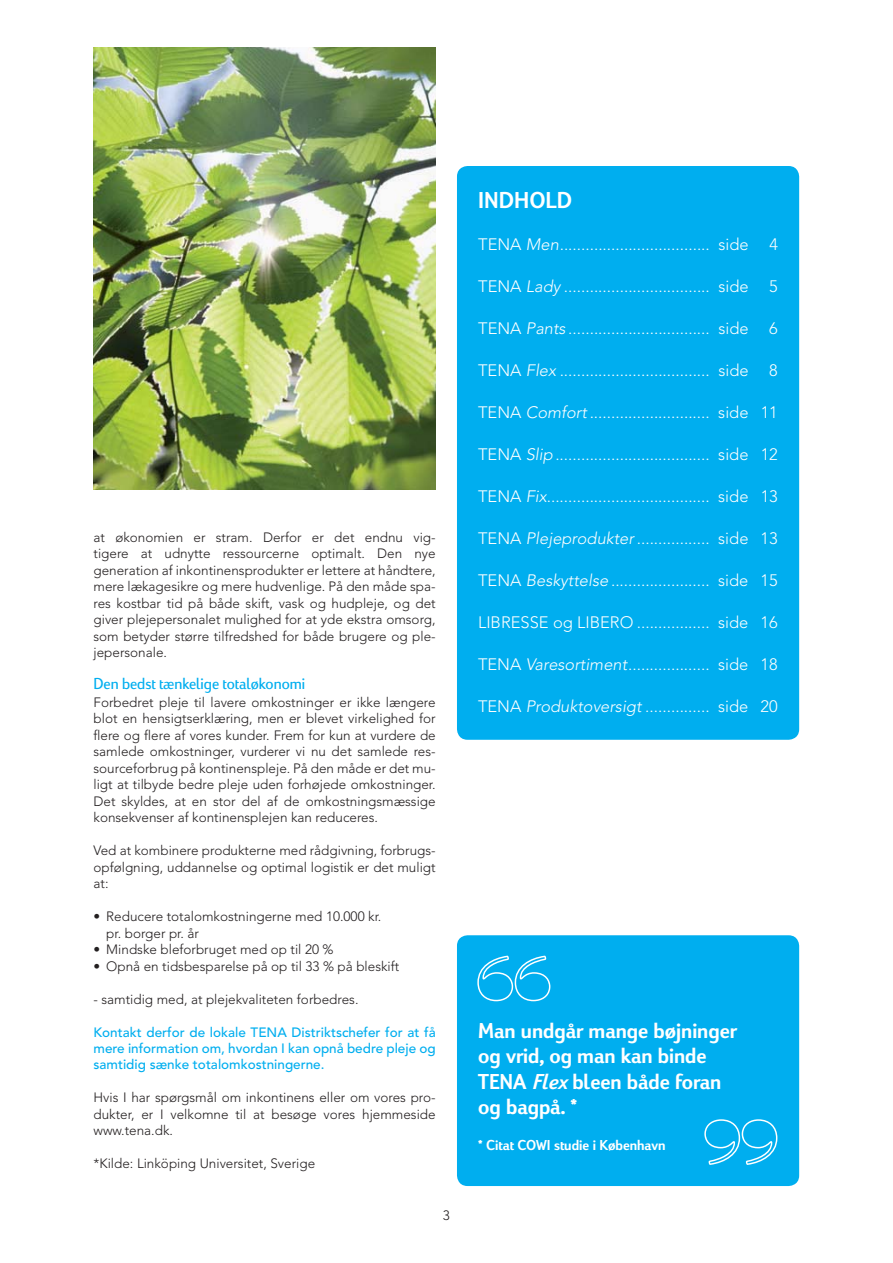
<style>
.page{position:relative;width:893px;height:1263px;background:#fff}
.page>*{position:absolute;margin:0;border:0;box-sizing:border-box;transform-origin:0 0}
.t1{font:700 24px "Viato Corp";color:#fff}
.t2{font:700 22.5px/25.5px "Viato Corp";color:#fff}
.t3{font:300 16.5px "Avenir";color:#fff}
.t4{font:16.5px "Viato Corp";color:#00aeef}
.t5{font:700 15px "Viato Corp";color:#fff}
.t6{font:300 13.5px/16.5px "Avenir";color:#231f20;text-align:justify}
.t7{font:500 13.5px/16.5px "Avenir";color:#00aeef;text-align:justify}
.s1{font-style:italic}
</style>
<div class="page">
<div style="left:457px;top:166px;width:342px;height:574px;background:#00aeef;border-radius:11px"></div>
<img style="left:94px;top:47px;width:342px;height:442px">
<div style="left:457px;top:935px;width:342px;height:251px;background:#00aeef;border-radius:11px"></div>
<svg style="left:477px;top:956px;width:73px;height:45px"></svg>
<svg style="left:704px;top:1119px;width:73px;height:46px"></svg>
<p class="t6" style="left:94px;top:530px;width:344px">at økonomien er stram. Derfor er det endnu vig&shy;tigere at udnytte ressourcerne optimalt. Den nye generation af inkontinensprodukter er lettere at håndtere, mere lækagesikre og mere hudvenlige. På den måde spa&shy;res kostbar tid på både skift, vask og hudpleje, og det giver plejepersonalet mulighed for at yde ekstra omsorg, som betyder større tilfredshed for både brugere og ple&shy;jepersonale.</p>
<p class="t4" style="left:94px;top:673px;width:213px">Den bedst tænkelige totaløkonomi</p>
<p class="t6" style="left:94px;top:695px;width:344px">Forbedret pleje til lavere omkostninger er ikke længere blot en hensigtserklæring, men er blevet virkelighed for flere og flere af vores kunder. Frem for kun at vurdere de samlede omkostninger, vurderer vi nu det samlede res&shy;sourceforbrug på kontinenspleje. På den måde er det mu&shy;ligt at tilbyde bedre pleje uden forhøjede omkostninger.<br>Det skyldes, at en stor del af de omkost ningsmæssige konsekvenser af kontinens plejen kan reduceres.</p>
<p class="t6" style="left:94px;top:843px;width:344px">Ved at kombinere produkterne med rådgivning, forbrugs&shy;opfølgning, uddannelse og optimal logistik er det muligt at:</p>
<p class="t6" style="left:106px;top:909px;width:277px;text-indent:-13px">• Reducere totalomkostningerne med 10.000 kr. pr. borger pr. år</p>
<p class="t6" style="left:94px;top:942px;width:242px">• Mindske bleforbruget med op til 20 %</p>
<p class="t6" style="left:94px;top:959px;width:307px">• Opnå en tidsbesparelse på op til 33 % på bleskift</p>
<p class="t6" style="left:94px;top:992px;width:266px">- samtidig med, at plejekvaliteten forbedres.</p>
<p class="t7" style="left:94px;top:1025px;width:344px">Kontakt derfor de lokale TENA Distriktschefer for at få mere information om, hvordan I kan opnå bedre pleje og samtidig sænke totalomkost ningerne.</p>
<p class="t6" style="left:94px;top:1091px;width:344px">Hvis I har spørgsmål om inkontinens eller om vores pro&shy;dukter, er I velkomne til at besøge vores hjemmeside www.tena.dk.</p>
<p class="t6" style="left:94px;top:1157px;width:223px">*Kilde: Linköping Universitet, Sverige</p>
<p class="t6" style="left:443px;top:1208px;width:9px">3</p>
<h1 class="t1" style="left:478px;top:185px;width:95px">INDHOLD</h1>
<p class="t3" style="left:478px;top:237px;width:272px">TENA <span class="s1">Men</span> ................................... side</p>
<p class="t3" style="left:769px;top:237px;width:10px">4</p>
<p class="t3" style="left:478px;top:279px;width:272px">TENA <span class="s1">Lady</span> .................................. side</p>
<p class="t3" style="left:769px;top:279px;width:10px">5</p>
<p class="t3" style="left:478px;top:321px;width:272px">TENA <span class="s1">Pants</span> ................................. side</p>
<p class="t3" style="left:769px;top:321px;width:10px">6</p>
<p class="t3" style="left:478px;top:363px;width:272px">TENA <span class="s1">Flex</span> ................................... side</p>
<p class="t3" style="left:769px;top:363px;width:10px">8</p>
<p class="t3" style="left:478px;top:405px;width:301px">TENA <span class="s1">Comfort</span> ............................ side 11</p>
<p class="t3" style="left:478px;top:447px;width:301px">TENA <span class="s1">Slip</span> .................................... side 12</p>
<p class="t3" style="left:478px;top:489px;width:301px">TENA <span class="s1">Fix</span>...................................... side 13</p>
<p class="t3" style="left:478px;top:531px;width:301px">TENA <span class="s1">Plejeprodukter</span> ................. side 13</p>
<p class="t3" style="left:478px;top:573px;width:301px">TENA <span class="s1">Beskyttelse</span> ....................... side 15</p>
<p class="t3" style="left:478px;top:615px;width:301px">LIBRESSE og LIBERO ................. side 16</p>
<p class="t3" style="left:478px;top:657px;width:301px">TENA <span class="s1">Varesortiment</span> ................... side 18</p>
<p class="t3" style="left:478px;top:699px;width:301px">TENA <span class="s1">Produktoversigt</span> ............... side 20</p>
<h2 class="t2" style="left:478px;top:1017px;width:260px">Man undgår mange bøjninger og vrid, og man kan binde<br>TENA <span class="s1">Flex</span> bleen både foran og bagpå. *</h2>
<p class="t5" style="left:478px;top:1136px;width:189px">* Citat COWI studie i København</p>
</div>
